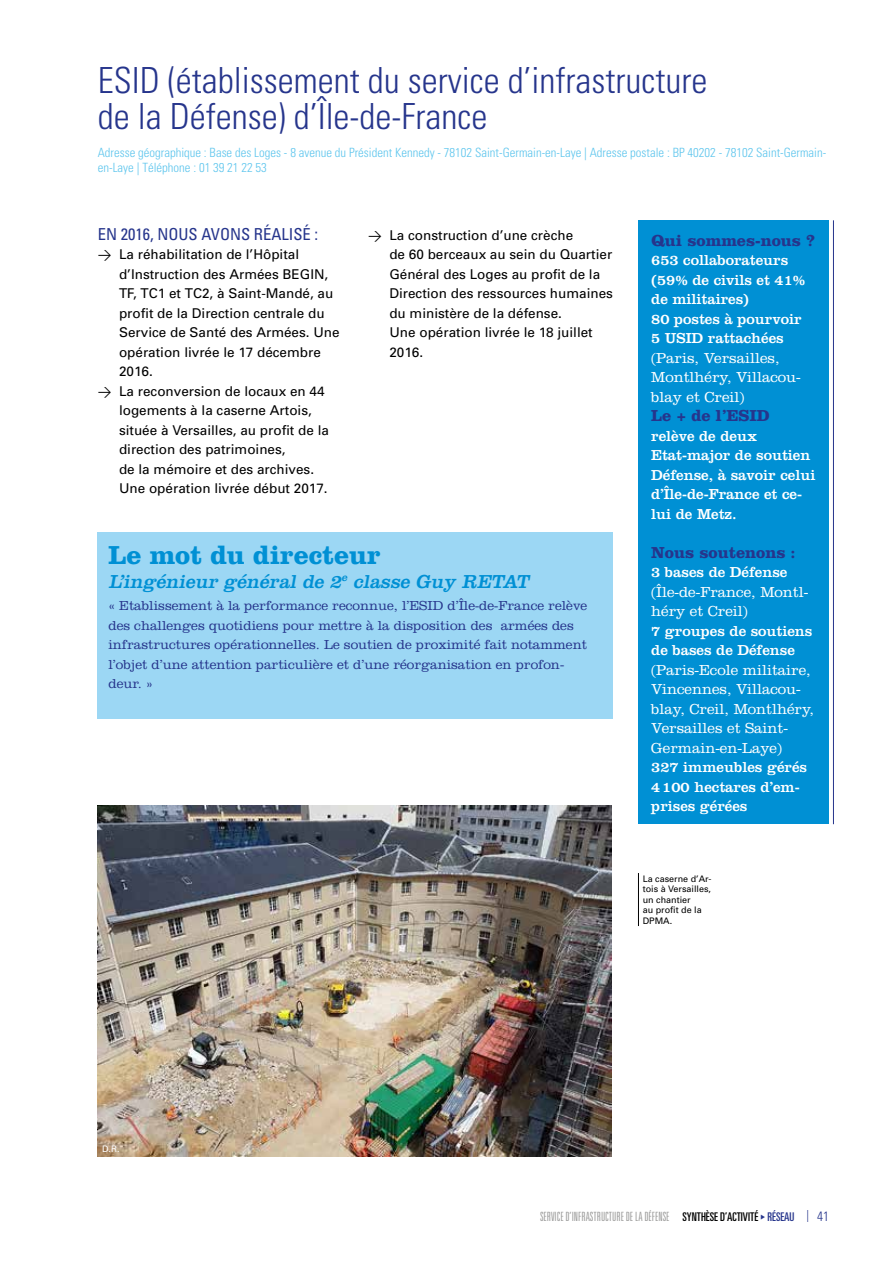
<style>
.page{position:relative;width:893px;height:1263px;background:#fff}
.page>*{position:absolute;margin:0;border:0;box-sizing:border-box;transform-origin:0 0}
.t1{font:300 condensed 36px/36px "Univers";color:#26358c}
.t2{font:700 27px "Clarendon";color:#0090d4}
.t3{font:italic 19.5px "Clarendon";color:#0090d4}
.t4{font:700 16.5px "Clarendon";color:#26358c}
.t5{font:condensed 16.5px "Univers";color:#26358c}
.t6{font:15px/19.5px "Clarendon";color:#fff}
.t7{font:300 15px/19.5px "Clarendon";color:#fff}
.t8{font:13.5px/19.5px "Univers";color:#000}
.t9{font:300 13.5px/19.5px "Clarendon";color:#26358c}
.t10{font:300 condensed 12.75px/15px "Univers";color:#5dc5ed}
.t11{font:300 ultra-condensed 12.75px "Univers";color:#9d9d9c}
.t12{font:9px/10.5px "Univers";color:#000}
.t13{font:9px "Univers";color:#fff}
.s1{font-family:"DIN"}
.s2{font-weight:400;font-size:12px;color:#000}
.s3{font-family:"Geneva";font-weight:400;font-stretch:normal;font-size:12px;color:#26358c}
.s4{font-weight:400;font-size:12px;color:#26358c}
.s5{font-stretch:condensed;font-size:12px;color:#26358c}
.s6{font-stretch:condensed;font-size:13.5px;color:#26358c}
</style>
<div class="page">
<hr style="left:638px;top:873px;width:1px;height:53px;background:#000">
<img style="left:97px;top:805px;width:515px;height:351px">
<div style="left:638px;top:220px;width:191px;height:604px;background:#0090d4"></div>
<hr style="left:833px;top:220px;width:1px;height:604px;background:#26358c">
<div style="left:98px;top:532px;width:515px;height:187px;background:#9cd7f4"></div>
<h1 class="t1" style="left:98px;top:62px;width:611px">ESID (établissement du service d’infrastructure de la Défense) d’Île-de-France</h1>
<p class="t10" style="left:98px;top:145px;width:730px">Adresse géographique : Base des Loges - 8 avenue du Président Kennedy - 78102 Saint-Germain-en-Laye | Adresse postale : BP 40202 - 78102 Saint-Germain&shy;en-Laye | Téléphone : 01 39 21 22 53</p>
<p class="t5" style="left:98px;top:224px;width:222px">EN 2016, NOUS AVONS RÉALISÉ :</p>
<p class="t8" style="left:98px;top:245px;width:203px"><span class="s1">&gt;</span> La réhabilitation de l’Hôpital</p>
<p class="t8" style="left:119px;top:265px;width:211px">d’Instruction des Armées BEGIN,</p>
<p class="t8" style="left:119px;top:284px;width:216px">TF, TC1 et TC2, à Saint-Mandé, au</p>
<p class="t8" style="left:119px;top:304px;width:207px">profit de la Direction centrale du</p>
<p class="t8" style="left:119px;top:323px;width:222px">Service de Santé des Armées. Une</p>
<p class="t8" style="left:119px;top:343px;width:203px">opération livrée le 17 décembre</p>
<p class="t8" style="left:119px;top:362px;width:35px">2016.</p>
<p class="t8" style="left:98px;top:381px;width:228px"><span class="s1">&gt;</span> La reconversion de locaux en 44</p>
<p class="t8" style="left:119px;top:401px;width:194px">logements à la caserne Artois,</p>
<p class="t8" style="left:119px;top:420px;width:211px">située à Versailles, au profit de la</p>
<p class="t8" style="left:119px;top:440px;width:168px">direction des patrimoines,</p>
<p class="t8" style="left:119px;top:459px;width:197px">de la mémoire et des archives.</p>
<p class="t8" style="left:119px;top:479px;width:210px">Une opération livrée début 2017.</p>
<p class="t8" style="left:389px;top:225px;width:225px;text-indent:-21px"><span class="s1">&gt;</span> La construction d’une crèche<br>de 60 berceaux au sein du Quartier<br>Général des Loges au profit de la<br>Direction des ressources humaines du ministère de la défense.<br>Une opération livrée le 18 juillet<br>2016.</p>
<p class="t4" style="left:651px;top:230px;width:166px">Qui sommes-nous ?</p>
<p class="t6" style="left:651px;top:250px;width:156px">653 collaborateurs (59% de civils et 41% de militaires)<br>80 postes à pourvoir<br>5 USID rattachées</p>
<p class="t7" style="left:651px;top:348px;width:151px">(Paris, Versailles,<br>Montlhéry, Villacou&shy;blay et Creil)</p>
<p class="t4" style="left:651px;top:406px;width:120px">Le + de l’ESID</p>
<p class="t6" style="left:651px;top:426px;width:166px">relève de deux<br>Etat-major de soutien<br>Défense, à savoir celui d’Île-de-France et ce&shy;lui de Metz.</p>
<p class="t4" style="left:651px;top:542px;width:146px">Nous soutenons :</p>
<p class="t6" style="left:651px;top:562px;width:138px">3 bases de Défense</p>
<p class="t7" style="left:651px;top:582px;width:159px">(Île-de-France, Montl&shy;héry et Creil)</p>
<p class="t6" style="left:651px;top:621px;width:163px">7 groupes de soutiens de bases de Défense</p>
<p class="t7" style="left:651px;top:660px;width:164px">(Paris-Ecole militaire,<br>Vincennes, Villacou&shy;blay, Creil, Montlhéry,<br>Versailles et Saint-<br>Germain-en-Laye)</p>
<p class="t6" style="left:651px;top:757px;width:157px">327 immeubles gérés<br>4100 hectares d’em&shy;prises gérées</p>
<h2 class="t2" style="left:108px;top:538px;width:274px">Le mot du directeur</h2>
<h3 class="t3" style="left:108px;top:570px;width:426px">L’ingénieur général de 2<sup>e</sup> classe Guy RETAT</h3>
<p class="t9" style="left:108px;top:596px;width:480px">« Etablissement à la performance reconnue, l’ESID d’Île-de-France relève des challenges quotidiens pour mettre à la disposition des armées des infrastructures opérationnelles. Le soutien de proximité fait notamment l’objet d’une attention particulière et d’une réorganisation en profon&shy;deur. »</p>
<p class="t13" style="left:102px;top:1144px;width:19px">D.R.</p>
<p class="t12" style="left:643px;top:873px;width:70px">La caserne d’Ar&shy;tois à Versailles, un chantier<br>au profit de la<br>DPMA.</p>
<p class="t11" style="left:540px;top:1210px;width:291px">SERVICE D’INFRASTRUCTURE DE LA DÉFENSE <span class="s2">SYNTHÈSE D’ACTIVITÉ</span> <span class="s3">‣</span> <span class="s4">RÉSEAU</span> <span class="s5">|</span> <span class="s6">41</span></p>
</div>
